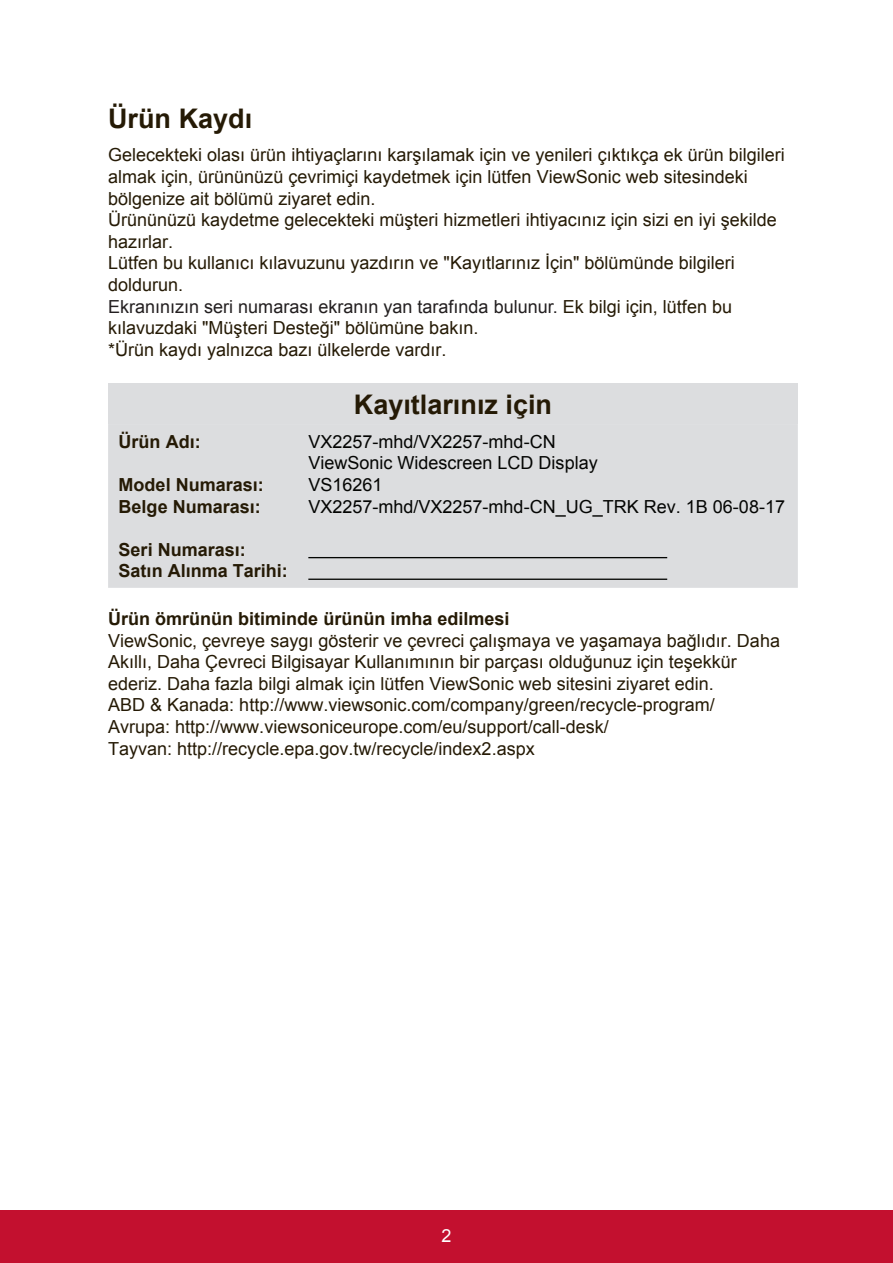
<style>
.page{position:relative;width:893px;height:1263px;background:#fff}
.page>*{position:absolute;margin:0;border:0;box-sizing:border-box;transform-origin:0 0}
.t1{font:700 27px "Arial";color:#251a05}
.t2{font:18px/21.6px "Arial";color:#251a05}
.t3{font:700 18px/21.6px "Arial";color:#251a05}
.t4{font:18px/21.6px "Arial";color:#040503}
.t5{font:18px "Arial";color:#fff}
.s1{color:#231f20}
</style>
<div class="page">
<div style="left:0;top:1210px;width:892px;height:53px;background:#c3102f"></div>
<div style="left:108px;top:383px;width:689px;height:41px;background:#dcdddf"></div>
<div style="left:108px;top:424px;width:689px;height:164px;background:#dcdddf"></div>
<hr style="left:308px;top:557px;width:359px;height:1px;background:#040503">
<hr style="left:308px;top:578px;width:359px;height:2px;background:#040503">
<h1 class="t1" style="left:108px;top:100px;width:146px">Ürün Kaydı</h1>
<p class="t2" style="left:108px;top:144px;width:678px">Gelecekteki olası ürün ihtiyaçlarını karşılamak için ve yenileri çıktıkça ek ürün bilgileri almak için, ürününüzü çevrimiçi kaydetmek için lütfen ViewSonic web sitesindeki bölgenize ait bölümü ziyaret edin.<br>Ürününüzü kaydetme gelecekteki müşteri hizmetleri ihtiyacınız için sizi en iyi şekilde hazırlar.<br>Lütfen bu kullanıcı kılavuzunu yazdırın ve "Kayıtlarınız İçin" bölümünde bilgileri doldurun.<br><span class="s1">Ekranınızın seri numarası ekranın yan tarafında bulunur.</span> Ek bilgi için, lütfen bu kılavuzdaki "Müşteri Desteği" bölümüne bakın.<br>*Ürün kaydı yalnızca bazı ülkelerde vardır.</p>
<h1 class="t1" style="left:353px;top:386px;width:200px">Kayıtlarınız için</h1>
<p class="t3" style="left:118px;top:431px;width:83px">Ürün Adı:</p>
<p class="t3" style="left:118px;top:474px;width:147px">Model Numarası:<br>Belge Numarası:</p>
<p class="t3" style="left:118px;top:539px;width:171px">Seri Numarası:<br>Satın Alınma Tarihi:</p>
<p class="t4" style="left:308px;top:431px;width:478px">VX2257-mhd/VX2257-mhd-CN<br>ViewSonic Widescreen LCD Display<br>VS16261<br>VX2257-mhd/VX2257-mhd-CN_UG_TRK Rev. 1B 06-08-17</p>
<p class="t3" style="left:108px;top:608px;width:403px">Ürün ömrünün bitiminde ürünün imha edilmesi</p>
<p class="t2" style="left:108px;top:629px;width:673px">ViewSonic, çevreye saygı gösterir ve çevreci çalışmaya ve yaşamaya bağlıdır. Daha Akıllı, Daha Çevreci Bilgisayar Kullanımının bir parçası olduğunuz için teşekkür ederiz. Daha fazla bilgi almak için lütfen ViewSonic web sitesini ziyaret edin.<br>ABD &amp; Kanada: http://www.viewsonic.com/company/green/recycle-program/ Avrupa: http://www.viewsoniceurope.com/eu/support/call-desk/<br>Tayvan: http://recycle.epa.gov.tw/recycle/index2.aspx</p>
<p class="t5" style="left:441px;top:1223px;width:12px">2</p>
</div>
